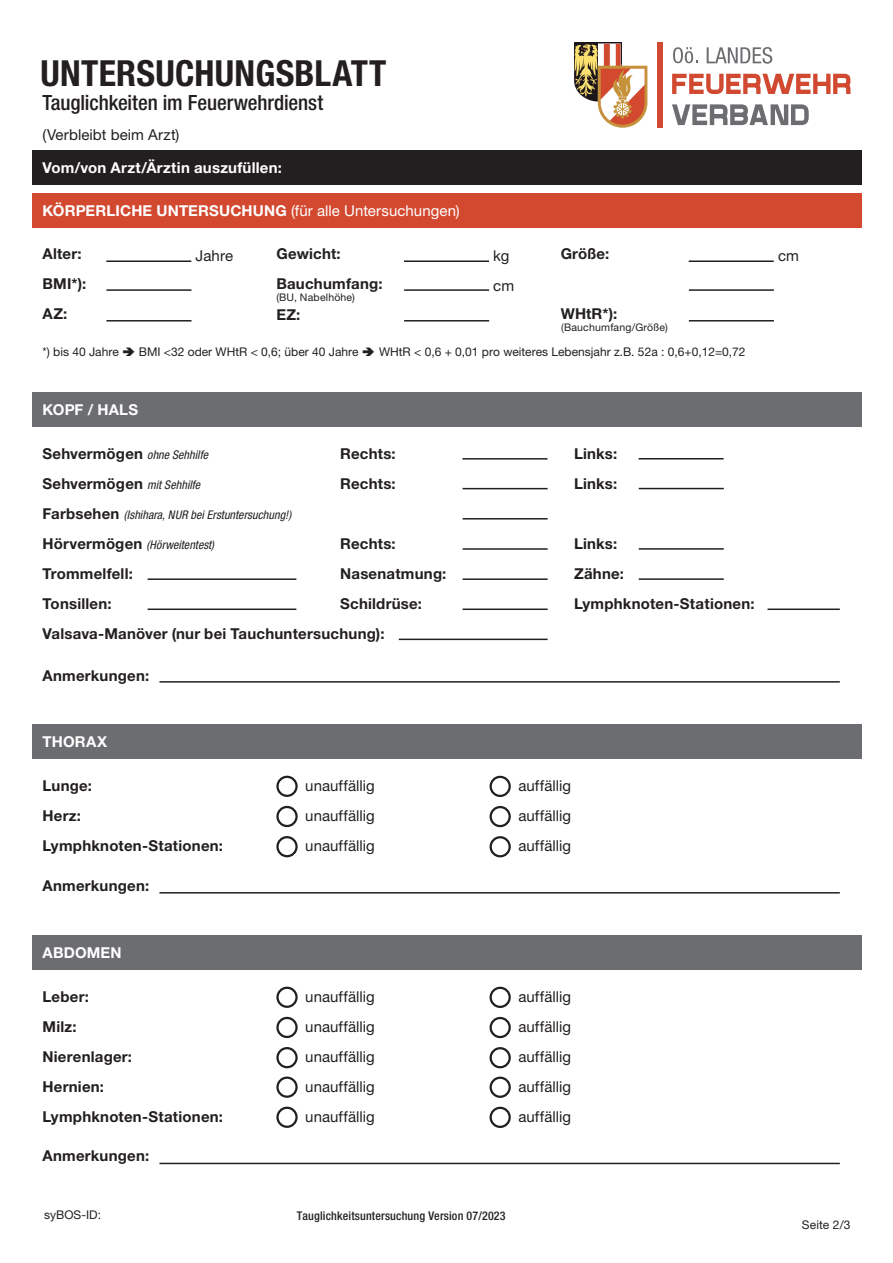
<style>
.page{position:relative;width:893px;height:1263px;background:#fff}
.page>*{position:absolute;margin:0;border:0;box-sizing:border-box;transform-origin:0 0}
.t1{font:700 condensed 36px "Helvetica Neue LT Pro";letter-spacing:.01em;color:#231f20}
.t2{font:500 condensed 21px "Helvetica Neue LT Pro";letter-spacing:-.005em;color:#231f20}
.t3{font:700 15px "Helvetica Neue LT Pro";letter-spacing:.015em;color:#231f20}
.t4{font:15px "Helvetica Neue LT Pro";letter-spacing:.005em;color:#231f20}
.t5{font:700 15px "Helvetica Neue LT Pro";letter-spacing:.015em;color:#fff}
.t6{font:12px "Helvetica Neue LT Pro";color:#231f20}
.t7{font:italic condensed 12px "Helvetica Neue LT Pro";letter-spacing:.005em;color:#231f20}
.t8{font:500 condensed 12px "Helvetica Neue LT Pro";letter-spacing:.01em;color:#231f20}
.t9{font:10.5px "Helvetica Neue LT Pro";letter-spacing:.02em;color:#231f20}
.s1{font-weight:400}
.s2{font-weight:700;font-style:normal;font-stretch:normal;font-size:15px}
.s3{font-weight:400;font-style:italic;font-stretch:condensed;font-size:12px}
</style>
<div class="page">
<div style="left:32px;top:151px;width:829px;height:34px;background:#231f20"></div>
<div style="left:657px;top:43px;width:6px;height:85px;background:#d04930"></div>
<svg style="left:672px;top:74px;width:178px;height:20px"></svg>
<svg style="left:574px;top:43px;width:73px;height:85px"></svg>
<svg style="left:672px;top:104px;width:137px;height:21px"></svg>
<svg style="left:707px;top:47px;width:65px;height:17px"></svg>
<svg style="left:673px;top:47px;width:24px;height:16px"></svg>
<div style="left:32px;top:193px;width:829px;height:34px;background:#d24930"></div>
<hr style="left:106px;top:320px;width:85px;height:1px;background:#231f20">
<hr style="left:106px;top:289px;width:85px;height:2px;background:#231f20">
<hr style="left:106px;top:260px;width:85px;height:2px;background:#231f20">
<hr style="left:404px;top:320px;width:85px;height:1px;background:#231f20">
<hr style="left:404px;top:289px;width:85px;height:2px;background:#231f20">
<hr style="left:404px;top:260px;width:85px;height:2px;background:#231f20">
<hr style="left:689px;top:320px;width:85px;height:1px;background:#231f20">
<hr style="left:689px;top:289px;width:85px;height:2px;background:#231f20">
<hr style="left:689px;top:260px;width:85px;height:2px;background:#231f20">
<div style="left:32px;top:393px;width:829px;height:34px;background:#6c6d70"></div>
<hr style="left:463px;top:518px;width:85px;height:1px;background:#231f20">
<hr style="left:463px;top:488px;width:85px;height:1px;background:#231f20">
<hr style="left:462px;top:458px;width:85px;height:2px;background:#231f20">
<hr style="left:639px;top:488px;width:85px;height:1px;background:#231f20">
<hr style="left:639px;top:458px;width:85px;height:1px;background:#231f20">
<hr style="left:463px;top:548px;width:85px;height:2px;background:#231f20">
<hr style="left:639px;top:548px;width:85px;height:2px;background:#231f20">
<hr style="left:148px;top:578px;width:148px;height:2px;background:#231f20">
<hr style="left:463px;top:578px;width:85px;height:2px;background:#231f20">
<hr style="left:639px;top:578px;width:85px;height:2px;background:#231f20">
<hr style="left:148px;top:608px;width:148px;height:2px;background:#231f20">
<hr style="left:463px;top:608px;width:85px;height:2px;background:#231f20">
<hr style="left:767px;top:608px;width:73px;height:2px;background:#231f20">
<hr style="left:399px;top:639px;width:149px;height:1px;background:#231f20">
<hr style="left:159px;top:681px;width:681px;height:2px;background:#231f20">
<div style="left:32px;top:724px;width:829px;height:34px;background:#6c6d70"></div>
<div style="left:276px;top:776px;width:22px;height:21px;border:2px solid #231f20;border-radius:50%"></div>
<div style="left:490px;top:776px;width:21px;height:21px;border:2px solid #231f20;border-radius:50%"></div>
<div style="left:276px;top:806px;width:22px;height:21px;border:2px solid #231f20;border-radius:50%"></div>
<div style="left:490px;top:806px;width:21px;height:21px;border:2px solid #231f20;border-radius:50%"></div>
<div style="left:276px;top:836px;width:22px;height:21px;border:2px solid #231f20;border-radius:50%"></div>
<div style="left:490px;top:836px;width:21px;height:21px;border:2px solid #231f20;border-radius:50%"></div>
<hr style="left:159px;top:892px;width:681px;height:1px;background:#231f20">
<div style="left:32px;top:935px;width:829px;height:34px;background:#6c6d70"></div>
<div style="left:276px;top:987px;width:22px;height:21px;border:2px solid #231f20;border-radius:50%"></div>
<div style="left:490px;top:987px;width:21px;height:21px;border:2px solid #231f20;border-radius:50%"></div>
<div style="left:276px;top:1017px;width:22px;height:21px;border:2px solid #231f20;border-radius:50%"></div>
<div style="left:490px;top:1017px;width:21px;height:21px;border:2px solid #231f20;border-radius:50%"></div>
<div style="left:276px;top:1047px;width:22px;height:21px;border:2px solid #231f20;border-radius:50%"></div>
<div style="left:490px;top:1047px;width:21px;height:21px;border:2px solid #231f20;border-radius:50%"></div>
<hr style="left:159px;top:1163px;width:681px;height:1px;background:#231f20">
<div style="left:276px;top:1076px;width:22px;height:22px;border:2px solid #231f20;border-radius:50%"></div>
<div style="left:490px;top:1076px;width:21px;height:22px;border:2px solid #231f20;border-radius:50%"></div>
<div style="left:276px;top:1107px;width:22px;height:21px;border:2px solid #231f20;border-radius:50%"></div>
<div style="left:490px;top:1107px;width:21px;height:21px;border:2px solid #231f20;border-radius:50%"></div>
<p class="t1" style="left:40px;top:51px;width:348px">UNTERSUCHUNGSBLATT</p>
<p class="t2" style="left:43px;top:90px;width:282px">Tauglichkeiten im Feuerwehrdienst</p>
<p class="t4" style="left:43px;top:126px;width:138px">(Verbleibt beim Arzt)</p>
<p class="t5" style="left:43px;top:159px;width:241px">Vom/von Arzt/Ärztin auszufüllen:</p>
<p class="t5" style="left:43px;top:201px;width:419px">KÖRPERLICHE UNTERSUCHUNG <span class="s1">(für alle Untersuchungen)</span></p>
<p class="t3" style="left:43px;top:245px;width:41px">Alter:</p>
<p class="t3" style="left:43px;top:275px;width:45px">BMI*):</p>
<p class="t3" style="left:43px;top:305px;width:26px">AZ:</p>
<p class="t3" style="left:276px;top:245px;width:66px">Gewicht:</p>
<p class="t3" style="left:276px;top:275px;width:108px">Bauchumfang:</p>
<p class="t9" style="left:276px;top:291px;width:80px">(BU, Nabelhöhe)</p>
<p class="t3" style="left:276px;top:306px;width:25px">EZ:</p>
<p class="t4" style="left:196px;top:247px;width:39px">Jahre</p>
<p class="t4" style="left:493px;top:247px;width:18px">kg</p>
<p class="t4" style="left:493px;top:277px;width:22px">cm</p>
<p class="t3" style="left:561px;top:244px;width:50px">Größe:</p>
<p class="t3" style="left:561px;top:304px;width:58px">WHtR*):</p>
<p class="t9" style="left:561px;top:321px;width:108px">(Bauchumfang/Größe)</p>
<p class="t6" style="left:43px;top:345px;width:78px">*) bis 40 Jahre</p>
<p class="t6" style="left:139px;top:345px;width:221px">BMI &lt;32 oder WHtR &lt; 0,6; über 40 Jahre</p>
<p class="t6" style="left:379px;top:345px;width:368px">WHtR &lt; 0,6 + 0,01 pro weiteres Lebensjahr z.B. 52a : 0,6+0,12=0,72</p>
<p class="t5" style="left:43px;top:400px;width:97px">KOPF / HALS</p>
<p class="t7" style="left:43px;top:448px;width:167px"><span class="s2">Sehvermögen</span> ohne Sehhilfe</p>
<p class="t3" style="left:43px;top:474px;width:159px">Sehvermögen <span class="s3">mit Sehhilfe</span></p>
<p class="t7" style="left:43px;top:508px;width:250px"><span class="s2">Farbsehen</span> (Ishihara, NUR bei Erstuntersuchung!)</p>
<p class="t7" style="left:43px;top:538px;width:173px"><span class="s2">Hörvermögen</span> (Hörweitentest)</p>
<p class="t3" style="left:43px;top:564px;width:92px">Trommelfell:</p>
<p class="t3" style="left:43px;top:594px;width:71px">Tonsillen:</p>
<p class="t3" style="left:43px;top:624px;width:344px">Valsava-Manöver (nur bei Tauchuntersuchung):</p>
<p class="t3" style="left:43px;top:666px;width:108px">Anmerkungen:</p>
<p class="t3" style="left:340px;top:444px;width:57px">Rechts:</p>
<p class="t3" style="left:340px;top:474px;width:57px">Rechts:</p>
<p class="t3" style="left:340px;top:534px;width:57px">Rechts:</p>
<p class="t3" style="left:340px;top:564px;width:108px">Nasenatmung:</p>
<p class="t3" style="left:340px;top:594px;width:83px">Schildrüse:</p>
<p class="t5" style="left:43px;top:732px;width:66px">THORAX</p>
<p class="t3" style="left:574px;top:444px;width:45px">Links:</p>
<p class="t3" style="left:574px;top:474px;width:45px">Links:</p>
<p class="t3" style="left:574px;top:534px;width:45px">Links:</p>
<p class="t3" style="left:574px;top:564px;width:51px">Zähne:</p>
<p class="t3" style="left:574px;top:594px;width:182px">Lymphknoten-Stationen:</p>
<p class="t3" style="left:43px;top:776px;width:51px">Lunge:</p>
<p class="t3" style="left:43px;top:806px;width:40px">Herz:</p>
<p class="t3" style="left:43px;top:836px;width:182px">Lymphknoten-Stationen:</p>
<p class="t3" style="left:43px;top:877px;width:108px">Anmerkungen:</p>
<p class="t5" style="left:43px;top:943px;width:81px">ABDOMEN</p>
<p class="t3" style="left:43px;top:987px;width:48px">Leber:</p>
<p class="t3" style="left:43px;top:1017px;width:36px">Milz:</p>
<p class="t3" style="left:43px;top:1047px;width:91px">Nierenlager:</p>
<p class="t3" style="left:43px;top:1077px;width:63px">Hernien:</p>
<p class="t3" style="left:43px;top:1107px;width:182px">Lymphknoten-Stationen:</p>
<p class="t3" style="left:43px;top:1146px;width:108px">Anmerkungen:</p>
<p class="t6" style="left:44px;top:1208px;width:58px">syBOS-ID:</p>
<p class="t4" style="left:305px;top:776px;width:71px">unauffällig</p>
<p class="t4" style="left:518px;top:776px;width:54px">auffällig</p>
<p class="t4" style="left:305px;top:807px;width:71px">unauffällig</p>
<p class="t4" style="left:518px;top:807px;width:54px">auffällig</p>
<p class="t4" style="left:305px;top:837px;width:71px">unauffällig</p>
<p class="t4" style="left:518px;top:837px;width:54px">auffällig</p>
<p class="t4" style="left:305px;top:987px;width:71px">unauffällig</p>
<p class="t4" style="left:518px;top:987px;width:54px">auffällig</p>
<p class="t4" style="left:305px;top:1017px;width:71px">unauffällig</p>
<p class="t4" style="left:518px;top:1018px;width:54px">auffällig</p>
<p class="t4" style="left:305px;top:1048px;width:71px">unauffällig</p>
<p class="t4" style="left:518px;top:1048px;width:54px">auffällig</p>
<p class="t4" style="left:305px;top:1077px;width:71px">unauffällig</p>
<p class="t4" style="left:518px;top:1077px;width:54px">auffällig</p>
<p class="t4" style="left:305px;top:1107px;width:71px">unauffällig</p>
<p class="t4" style="left:518px;top:1107px;width:54px">auffällig</p>
<p class="t8" style="left:297px;top:1208px;width:210px">Tauglichkeitsuntersuchung Version 07/2023</p>
<p class="t4" style="left:778px;top:247px;width:22px">cm</p>
<p class="t6" style="left:802px;top:1217px;width:50px">Seite 2/3</p>
</div>
